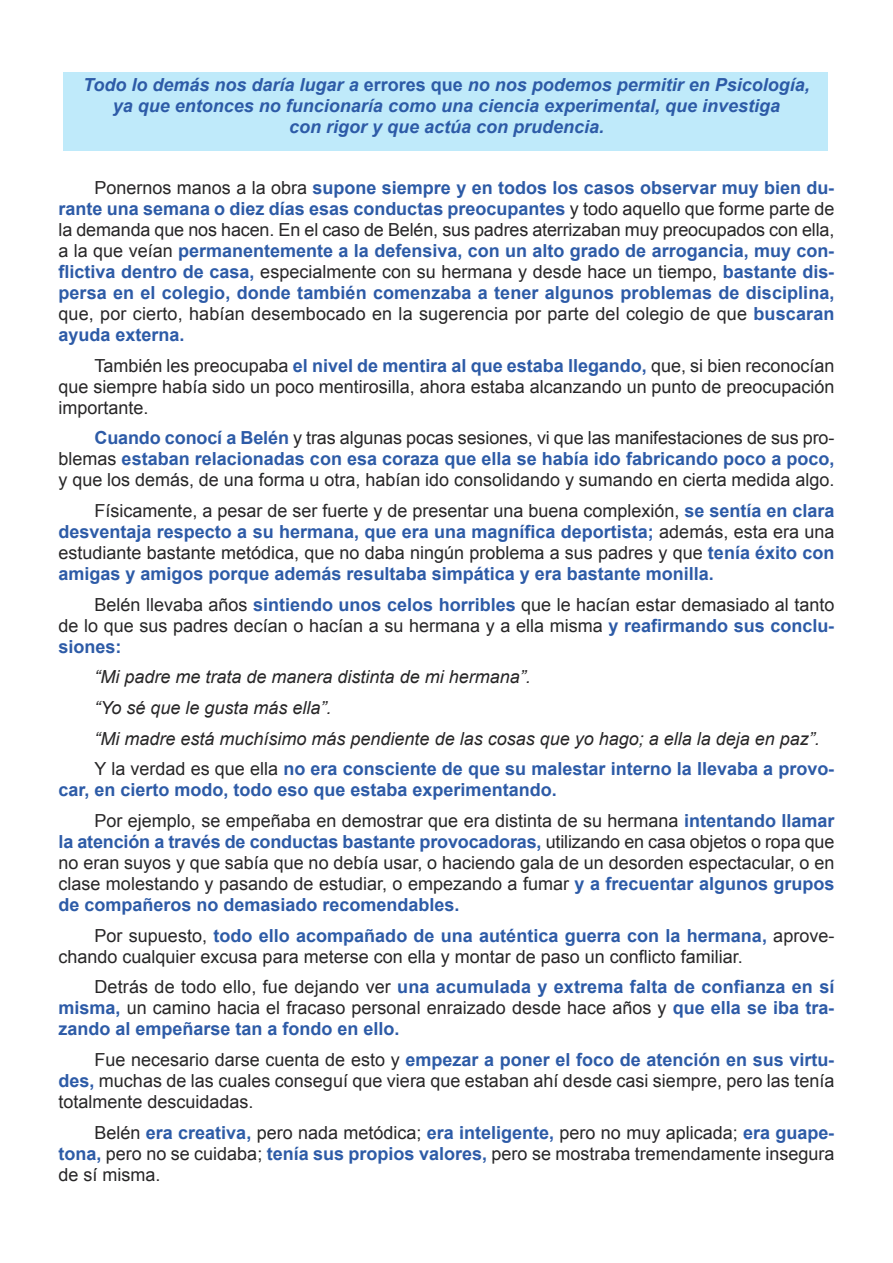
<style>
.page{position:relative;width:893px;height:1263px;background:#fff}
.page>*{position:absolute;margin:0;border:0;box-sizing:border-box;transform-origin:0 0}
.t1{font:18px/21px "Arial";color:#272627;text-align:justify}
.t2{font:700 18px/21px "Arial";color:#2d5ba7;text-align:justify}
.t3{font:italic 18px/30.8px "Arial";color:#272627}
.t4{font:italic 700 18px/21px "Arial";color:#2d5ba7;text-align:center}
.s1{font-style:normal}
.s2{font-weight:400;color:#272627}
.s3{font-weight:700;color:#2d5ba7}
.s4{font-weight:700;font-style:normal;color:#2d5ba7}
</style>
<div class="page">
<div style="left:63px;top:72px;width:764px;height:78px;background:#bfeafa"></div>
<p class="t4" style="left:83px;top:75px;width:728px">Todo lo demás nos daría lugar a <span class="s1">errores que</span> no nos podemos permitir en Psicología, ya que entonces no funcionaría como una ciencia experimental, que investiga<br>con rigor y que actúa con prudencia.</p>
<p class="t2" style="left:58px;top:177px;width:777px;text-indent:36px"><span class="s2">Ponernos manos a la obra</span> supone siempre y en todos los casos observar muy bien du&shy;rante una semana o diez días esas conductas preocupantes <span class="s2">y todo aquello que forme parte de la demanda que nos hacen. En el caso de Belén, sus padres aterrizaban muy preocupados con ella, a la que veían</span> permanentemente a la defensiva, con un alto grado de arrogancia, muy con&shy;flictiva dentro de casa, <span class="s2">especialmente con su hermana y desde hace un tiempo,</span> bastante dis&shy;persa en el colegio, donde también comenzaba a tener algunos problemas de disciplina, <span class="s2">que, por cierto, habían desembocado en la sugerencia por parte del colegio de que</span> buscaran ayuda externa.</p>
<p class="t1" style="left:59px;top:355px;width:777px;text-indent:36px">También les preocupaba <span class="s3">el nivel de mentira al que estaba llegando,</span> que, si bien reconocían que siempre había sido un poco mentirosilla, ahora estaba alcanzando un punto de preocupación importante.</p>
<p class="t1" style="left:58px;top:427px;width:777px;text-indent:36px"><span class="s3">Cuando conocí a Belén</span> y tras algunas pocas sesiones, vi que las manifestaciones de sus pro&shy;blemas <span class="s3">estaban relacionadas con esa coraza que ella se había ido fabricando poco a poco, </span>y que los demás, de una forma u otra, habían ido consolidando y sumando en cierta medida algo.</p>
<p class="t2" style="left:58px;top:500px;width:777px;text-indent:36px"><span class="s2">Físicamente, a pesar de ser fuerte y de presentar una buena complexión,</span> se sentía en clara desventaja respecto a su hermana, que era una magnífica deportista; <span class="s2">además, esta era una estudiante bastante metódica, que no daba ningún problema a sus padres y que</span> tenía éxito con amigas y amigos porque además resultaba simpática y era bastante monilla.</p>
<p class="t1" style="left:58px;top:594px;width:777px;text-indent:36px">Belén llevaba años <span class="s3">sintiendo unos celos horribles</span> que le hacían estar demasiado al tanto de lo que sus padres decían o hacían a su hermana y a ella misma <span class="s3">y reafirmando sus conclu&shy;siones:</span></p>
<p class="t3" style="left:94px;top:662px;width:741px">“Mi padre me trata de manera distinta de mi hermana”.<br>“Yo sé que le gusta más ella”.<br>“Mi madre está muchísimo más pendiente de las cosas que yo hago; a ella la deja en paz”.<br><span class="s1">Y la verdad es que ella</span> <span class="s4">no era consciente de que su malestar interno la llevaba a provo-</span></p>
<p class="t2" style="left:94px;top:775px;width:741px;line-height:30.8px;text-indent:-36px">car, en cierto modo, todo eso que estaba experimentando.<br><span class="s2">Por ejemplo, se empeñaba en demostrar que era distinta de su hermana</span> intentando llamar</p>
<p class="t1" style="left:58px;top:831px;width:777px"><span class="s3">la atención a través de conductas bastante provocadoras,</span> utilizando en casa objetos o ropa que no eran suyos y que sabía que no debía usar, o haciendo gala de un desorden espectacular, o en clase molestando y pasando de estudiar, o empezando a fumar <span class="s3">y a frecuentar algunos grupos de compañeros no demasiado recomendables.</span></p>
<p class="t1" style="left:59px;top:925px;width:777px;text-indent:36px">Por supuesto, <span class="s3">todo ello acompañado de una auténtica guerra con la hermana,</span> aprove&shy;chando cualquier excusa para meterse con ella y montar de paso un conflicto familiar.</p>
<p class="t2" style="left:59px;top:977px;width:777px;text-indent:36px"><span class="s2">Detrás de todo ello, fue dejando ver</span> una acumulada y extrema falta de confianza en sí misma, <span class="s2">un camino hacia el fracaso personal enraizado desde hace años y</span> que ella se iba tra&shy;zando al empeñarse tan a fondo en ello.</p>
<p class="t1" style="left:59px;top:1049px;width:777px;text-indent:36px">Fue necesario darse cuenta de esto y <span class="s3">empezar a poner el foco de atención en sus virtu&shy;des,</span> muchas de las cuales conseguí que viera que estaban ahí desde casi siempre, pero las tenía totalmente descuidadas.</p>
<p class="t1" style="left:58px;top:1122px;width:777px;text-indent:36px">Belén <span class="s3">era creativa,</span> pero nada metódica; <span class="s3">era inteligente,</span> pero no muy aplicada; <span class="s3">era guape&shy;tona,</span> pero no se cuidaba; <span class="s3">tenía sus propios valores,</span> pero se mostraba tremendamente insegura de sí misma.</p>
</div>
